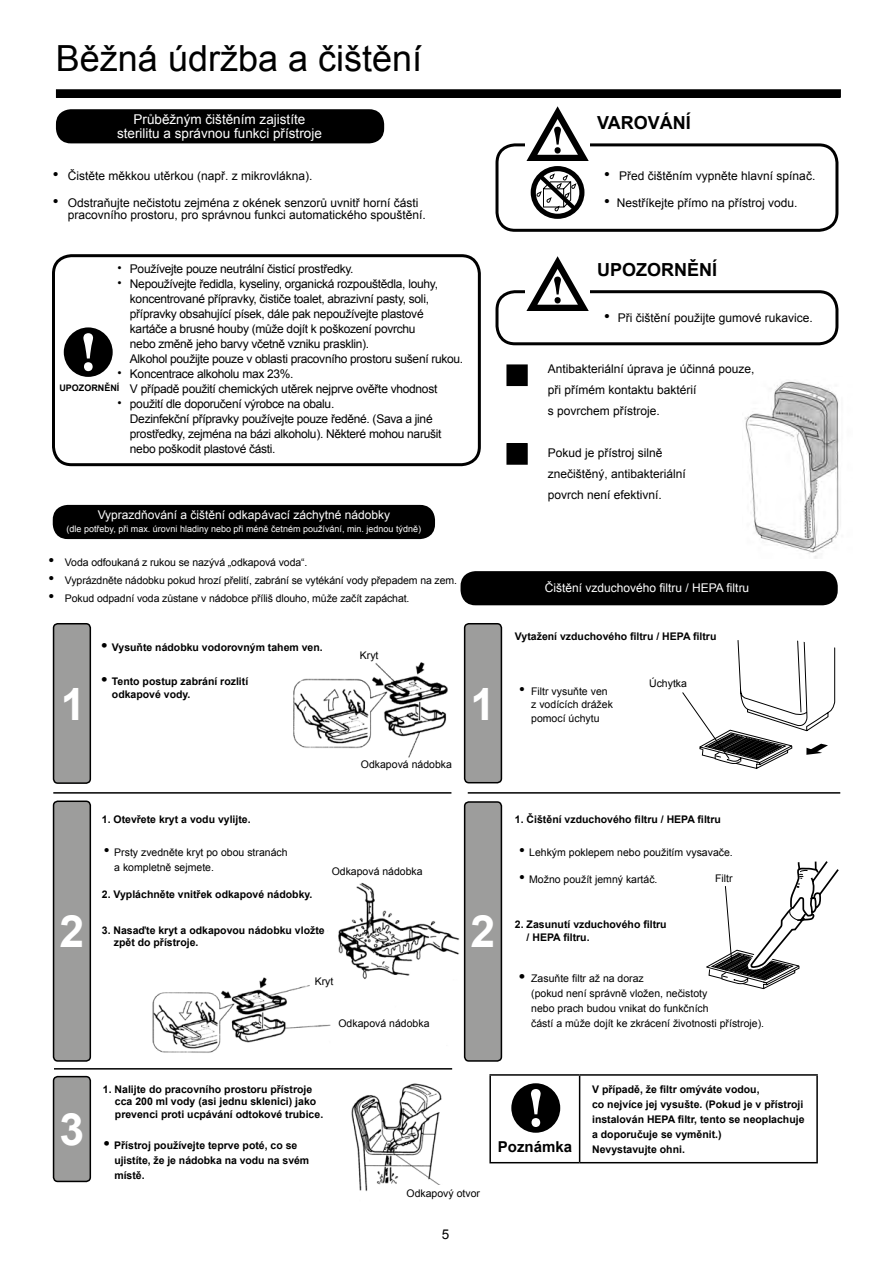
<style>
.page{position:relative;width:893px;height:1263px;background:#fff}
.page>*{position:absolute;margin:0;border:0;box-sizing:border-box;transform-origin:0 0}
.t1{font:700 44.55px "Arial";color:#fff}
.t2{font:36px "Arial";color:#000}
.t3{font:700 18px "Arial";color:#000}
.t4{font:700 15px "Arial";color:#000}
.t5{font:13.5px/13.5px "Arial";color:#fff;text-align:center}
.t6{font:13.5px "Arial";color:#000}
.t7{font:12px/15px "Arial";letter-spacing:-.025em;color:#000}
.t8{font:12px/21px "Arial";color:#000}
.t9{font:12px "Arial";color:#fff}
.t10{font:700 10.5px/15px "Arial";color:#000}
.t11{font:10.5px/15px "Arial";color:#000}
.t12{font:9px "Arial";color:#fff}
.t13{font:700 9px "Arial";color:#000}
.s1{font-size:16.5px}
.s2{font-weight:700;font-size:16.5px}
</style>
<div class="page">
<img style="left:152px;top:875px;width:312px;height:183px">
<img style="left:293px;top:631px;width:171px;height:144px">
<img style="left:351px;top:1083px;width:91px;height:108px">
<hr style="left:489px;top:1074px;width:91px;height:2px;background:#000">
<hr style="left:489px;top:1076px;width:2px;height:86px;background:#000">
<hr style="left:580px;top:1074px;width:238px;height:2px;background:#000">
<hr style="left:579px;top:1076px;width:1px;height:86px;background:#000">
<hr style="left:816px;top:1076px;width:2px;height:86px;background:#000">
<hr style="left:489px;top:1162px;width:91px;height:1px;background:#000">
<hr style="left:580px;top:1162px;width:238px;height:1px;background:#000">
<div style="left:465px;top:624px;width:36px;height:159px;background:#9d9d9c;border-radius:4px"></div>
<div style="left:464px;top:623px;width:38px;height:160px;border:2px solid #000;border-radius:4px"></div>
<div style="left:465px;top:802px;width:36px;height:259px;background:#9d9d9c;border-radius:4px"></div>
<div style="left:464px;top:801px;width:38px;height:261px;border:2px solid #000;border-radius:4px"></div>
<div style="left:54px;top:1076px;width:36px;height:105px;background:#9d9d9c;border-radius:4px"></div>
<div style="left:53px;top:1076px;width:38px;height:106px;border:2px solid #000;border-radius:4px"></div>
<div style="left:54px;top:624px;width:36px;height:159px;background:#9d9d9c;border-radius:4px"></div>
<div style="left:53px;top:623px;width:38px;height:161px;border:2px solid #000;border-radius:4px"></div>
<div style="left:54px;top:801px;width:36px;height:260px;background:#9d9d9c;border-radius:4px"></div>
<div style="left:53px;top:800px;width:38px;height:262px;border:2px solid #000;border-radius:4px"></div>
<hr style="left:53px;top:792px;width:398px;height:2px;background:#000">
<hr style="left:468px;top:792px;width:372px;height:2px;background:#000">
<hr style="left:54px;top:1068px;width:398px;height:1px;background:#000">
<img style="left:745px;top:381px;width:94px;height:178px">
<div style="left:495px;top:143px;width:343px;height:89px;border:3px solid #000;border-radius:18px"></div>
<div style="left:57px;top:90px;width:783px;height:7px;background:#000"></div>
<div style="left:56px;top:89px;width:785px;height:9px;border:2px solid #000"></div>
<svg style="left:525px;top:106px;width:65px;height:54px"></svg>
<div style="left:495px;top:290px;width:343px;height:55px;border:3px solid #000;border-radius:18px"></div>
<div style="left:507px;top:365px;width:20px;height:20px;background:#000"></div>
<div style="left:506px;top:364px;width:22px;height:22px;border:2px solid #000"></div>
<div style="left:507px;top:444px;width:20px;height:20px;background:#000"></div>
<div style="left:506px;top:443px;width:22px;height:22px;border:2px solid #000"></div>
<div style="left:53px;top:505px;width:382px;height:34px;background:#000;border-radius:15px"></div>
<div style="left:461px;top:571px;width:377px;height:34px;background:#000;border-radius:15px"></div>
<div style="left:315px;top:966px;width:38px;height:30px;background:#fff"></div>
<div style="left:401px;top:1185px;width:84px;height:16px;background:#fff"></div>
<div style="left:56px;top:109px;width:328px;height:34px;background:#000;border-radius:15px"></div>
<div style="left:52px;top:254px;width:429px;height:212px;border:3px solid #000;border-radius:18px"></div>
<svg style="left:682px;top:640px;width:154px;height:129px"></svg>
<svg style="left:706px;top:861px;width:133px;height:128px"></svg>
<svg style="left:64px;top:327px;width:49px;height:50px"></svg>
<svg style="left:511px;top:1083px;width:49px;height:50px"></svg>
<div style="left:531px;top:166px;width:53px;height:53px;border:5px solid #000;border-radius:50%"></div>
<svg style="left:535px;top:171px;width:45px;height:43px"></svg>
<svg style="left:525px;top:256px;width:65px;height:54px"></svg>
<h2 class="t2" style="left:56px;top:34px;width:368px">Běžná údržba a čištění</h2>
<p class="t5" style="left:117px;top:113px;width:206px">Průběžným čištěním zajistíte sterilitu a správnou funkci přístroje</p>
<p class="t8" style="left:53px;top:165px;width:261px"><span class="s1">•</span> Čistěte měkkou utěrkou (např. z mikrovlákna).</p>
<p class="t8" style="left:68px;top:197px;width:360px;line-height:12px;text-indent:-15px"><span class="s1">•</span> Odstraňujte nečistotu zejména z okének senzorů uvnitř horní části pracovního prostoru, pro správnou funkci automatického spouštění.</p>
<p class="t7" style="left:117px;top:261px;width:6px">• •</p>
<p class="t7" style="left:117px;top:366px;width:6px">•</p>
<p class="t7" style="left:117px;top:396px;width:6px">•</p>
<p class="t13" style="left:59px;top:382px;width:62px">UPOZORNĚNÍ</p>
<p class="t7" style="left:130px;top:261px;width:335px">Používejte pouze neutrální čisticí prostředky.<br>Nepoužívejte ředidla, kyseliny, organická rozpouštědla, louhy, koncentrované přípravky, čističe toalet, abrazivní pasty, soli, přípravky obsahující písek, dále pak nepoužívejte plastové kartáče a brusné houby (může dojít k poškození povrchu<br>nebo změně jeho barvy včetně vzniku prasklin).<br>Alkohol použijte pouze v oblasti pracovního prostoru sušení rukou.<br>Koncentrace alkoholu max 23%.<br>V případě použití chemických utěrek nejprve ověřte vhodnost použití dle doporučení výrobce na obalu.<br>Dezinfekční přípravky používejte pouze ředěné. (Sava a jiné prostředky, zejména na bázi alkoholu). Některé mohou narušit nebo poškodit plastové části.</p>
<p class="t9" style="left:98px;top:507px;width:294px">Vyprazdňování a čištění odkapávací záchytné nádobky</p>
<p class="t12" style="left:67px;top:523px;width:356px">(dle potřeby, při max. úrovni hladiny nebo při méně četném používání, min. jednou týdně)</p>
<p class="t11" style="left:48px;top:555px;width:260px"><span class="s1">•</span> Voda odfoukaná z rukou se nazývá „odkapová voda“.</p>
<p class="t11" style="left:48px;top:573px;width:410px"><span class="s1">•</span> Vyprázdněte nádobku pokud hrozí přelití, zabrání se vytékání vody přepadem na zem.</p>
<p class="t11" style="left:48px;top:591px;width:362px"><span class="s1">•</span> Pokud odpadní voda zůstane v nádobce příliš dlouho, může začít zapáchat.</p>
<p class="t10" style="left:101px;top:641px;width:223px"><span class="s1">•</span> Vysuňte nádobku vodorovným tahem ven.</p>
<p class="t10" style="left:112px;top:676px;width:138px;line-height:12.6px;text-indent:-10px"><span class="s1">•</span> Tento postup zabrání rozlití odkapové vody.</p>
<p class="t11" style="left:360px;top:648px;width:20px">Kryt</p>
<h1 class="t1" style="left:61px;top:675px;width:26px">1</h1>
<p class="t11" style="left:361px;top:756px;width:93px">Odkapová nádobka</p>
<h1 class="t1" style="left:471px;top:675px;width:26px">1</h1>
<h1 class="t1" style="left:60px;top:902px;width:26px">2</h1>
<p class="t10" style="left:102px;top:812px;width:150px">1. Otevřete kryt a vodu vylijte.</p>
<p class="t11" style="left:114px;top:845px;width:175px;text-indent:-10px"><span class="s1">•</span> Prsty zvedněte kryt po obou stranách a kompletně sejmete.</p>
<p class="t10" style="left:102px;top:887px;width:212px">2. Vypláchněte vnitřek odkapové nádobky.</p>
<p class="t11" style="left:332px;top:864px;width:93px">Odkapová nádobka</p>
<p class="t10" style="left:114px;top:924px;width:212px;line-height:12.6px;text-indent:-12px">3. Nasaďte kryt a odkapovou nádobku vložte zpět do přístroje.</p>
<p class="t11" style="left:315px;top:974px;width:20px">Kryt</p>
<p class="t11" style="left:338px;top:1016px;width:93px">Odkapová nádobka</p>
<h1 class="t1" style="left:471px;top:902px;width:26px">2</h1>
<h3 class="t3" style="left:597px;top:111px;width:95px">VAROVÁNÍ</h3>
<p class="t8" style="left:604px;top:165px;width:213px"><span class="s1">•</span> Před čištěním vypněte hlavní spínač.</p>
<p class="t8" style="left:604px;top:192px;width:195px"><span class="s1">•</span> Nestříkejte přímo na přístroj vodu.</p>
<h3 class="t3" style="left:597px;top:258px;width:122px">UPOZORNĚNÍ</h3>
<p class="t8" style="left:604px;top:308px;width:210px"><span class="s1">•</span> Při čištění použijte gumové rukavice.</p>
<p class="t8" style="left:548px;top:359px;width:208px">Antibakteriální úprava je účinná pouze, při přímém kontaktu baktérií<br>s povrchem přístroje.</p>
<p class="t8" style="left:548px;top:443px;width:140px">Pokud je přístroj silně znečištěný, antibakteriální povrch není efektivní.</p>
<p class="t9" style="left:545px;top:579px;width:206px">Čištění vzduchového filtru / HEPA filtru</p>
<p class="t10" style="left:515px;top:629px;width:203px">Vytažení vzduchového filtru / HEPA filtru</p>
<p class="t11" style="left:531px;top:684px;width:83px;line-height:13.5px;text-indent:-12px"><span class="s1">•</span> Filtr vysuňte ven z vodících drážek pomocí úchytu</p>
<p class="t11" style="left:649px;top:676px;width:39px">Úchytka</p>
<p class="t10" style="left:515px;top:812px;width:207px">1. Čištění vzduchového filtru / HEPA filtru</p>
<p class="t11" style="left:519px;top:844px;width:215px"><span class="s1">•</span> Lehkým poklepem nebo použitím vysavače.</p>
<p class="t11" style="left:519px;top:872px;width:140px"><span class="s1">•</span> Možno použít jemný kartáč.</p>
<p class="t11" style="left:715px;top:871px;width:19px">Filtr</p>
<p class="t10" style="left:527px;top:919px;width:142px;line-height:12.6px;text-indent:-12px">2. Zasunutí vzduchového filtru / HEPA filtru.</p>
<p class="t11" style="left:531px;top:971px;width:234px;text-indent:-12px"><span class="s2">•</span> Zasuňte filtr až na doraz<br>(pokud není správně vložen, nečistoty<br>nebo prach budou vnikat do funkčních<br>částí a může dojít ke zkrácení životnosti přístroje).</p>
<h1 class="t1" style="left:60px;top:1100px;width:26px">3</h1>
<p class="t10" style="left:115px;top:1083px;width:210px;line-height:12.6px;text-indent:-12px">1. Nalijte do pracovního prostoru přístroje cca 200 ml vody (asi jednu sklenici) jako prevenci proti ucpávání odtokové trubice.</p>
<p class="t10" style="left:114px;top:1138px;width:196px;text-indent:-10px"><span class="s1">•</span> Přístroj používejte teprve poté, co se ujistíte, že je nádobka na vodu na svém místě.</p>
<h3 class="t4" style="left:498px;top:1137px;width:76px">Poznámka</h3>
<p class="t10" style="left:592px;top:1082px;width:214px">V případě, že filtr omýváte vodou,<br>co nejvíce jej vysušte. (Pokud je v přístroji instalován HEPA filtr, tento se neoplachuje a doporučuje se vyměnit.)<br>Nevystavujte ohni.</p>
<p class="t11" style="left:406px;top:1186px;width:75px">Odkapový otvor</p>
<p class="t6" style="left:442px;top:1225px;width:9px">5</p>
</div>
